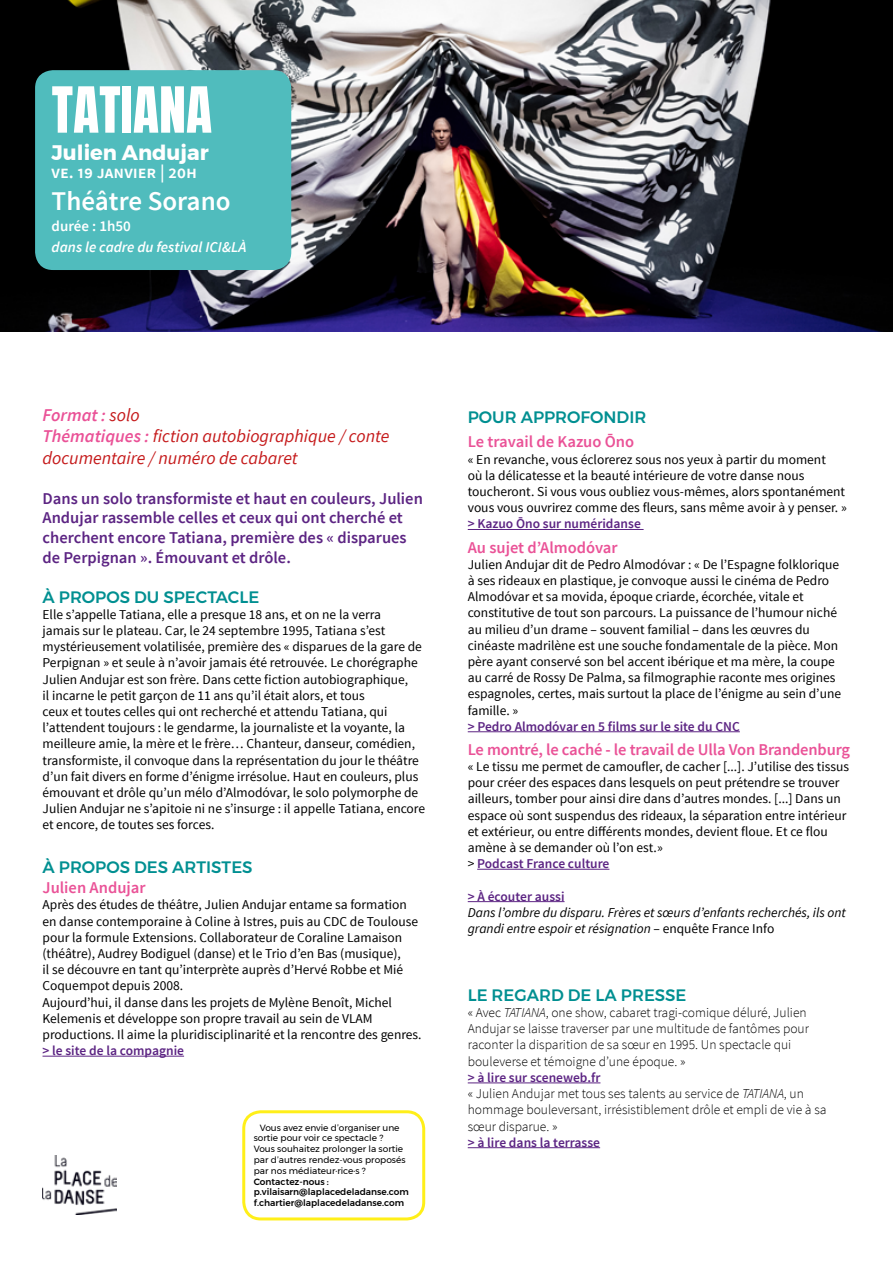
<style>
.page{position:relative;width:893px;height:1263px;background:#fff}
.page>*{position:absolute;margin:0;border:0;box-sizing:border-box;transform-origin:0 0}
.t1{font:54px "Anton";color:#fff}
.t2{font:600 27px "Source Sans Pro";color:#fff}
.t3{font:700 21px "Montserrat";color:#fff}
.t4{font:italic 18px/21.6px "Source Sans Pro";color:#c51a1b}
.t5{font:600 18px "Source Sans Pro";color:#fff}
.t6{font:600 16.5px/19.8px "Source Sans Pro";color:#5c2483}
.t7{font:600 16.5px "Source Sans Pro";letter-spacing:-.01em;color:#ea5297}
.t8{font:500 16.5px "Montserrat";color:#008f91}
.t9{font:italic 600 15px "Source Sans Pro";color:#fff}
.t10{font:600 15px "Source Sans Pro";color:#fff}
.t11{font:13.5px/16.2px "Source Sans Pro";color:#000}
.t12{font:300 13.5px/16.2px "Source Sans Pro";color:#000}
.t13{font:600 13.5px "Source Sans Pro";color:#5c2483}
.t14{font:italic 13.5px/16.2px "Source Sans Pro";color:#000}
.t15{font:9px/10.8px "Montserrat";color:#000}
.t16{font:500 9px/10.8px "Montserrat";color:#000}
.s1{font-weight:600;color:#ea5297}
.s2{font-weight:600;color:#5c2483}
.s3{font-style:normal}
.s4{font-style:italic}
</style>
<div class="page">
<img style="left:0;top:0;width:893px;height:331px">
<img style="left:43px;top:1155px;width:74px;height:60px">
<hr style="left:43px;top:1056px;width:141px;height:1px;background:#5c2483">
<div style="left:35px;top:70px;width:256px;height:200px;background:#50bcbd;border-radius:18px"></div>
<hr style="left:468px;top:529px;width:176px;height:1px;background:#5c2483">
<hr style="left:468px;top:731px;width:272px;height:1px;background:#5c2483">
<hr style="left:477px;top:869px;width:132px;height:1px;background:#5c2483">
<hr style="left:468px;top:901px;width:97px;height:1px;background:#5c2483">
<div style="left:242px;top:1110px;width:183px;height:110px;border:3px solid #ffef19;border-radius:17px"></div>
<hr style="left:468px;top:1082px;width:132px;height:1px;background:#5c2483">
<hr style="left:468px;top:1147px;width:132px;height:1px;background:#5c2483">
<h1 class="t1" style="left:52px;top:82px;width:162px">TATIANA</h1>
<h3 class="t3" style="left:52px;top:135px;width:159px">Julien Andujar</h3>
<h3 class="t5" style="left:52px;top:160px;width:147px">ve. 19 janvier | 20h</h3>
<h2 class="t2" style="left:52px;top:184px;width:181px">Théâtre Sorano</h2>
<p class="t10" style="left:52px;top:217px;width:81px">durée : 1h50</p>
<p class="t9" style="left:52px;top:238px;width:196px">dans le cadre du festival ICI&amp;LÀ</p>
<h3 class="t4" style="left:43px;top:404px;width:349px"><span class="s1">Format :</span> solo<br><span class="s1">Thématiques :</span> fiction autobiographique / conte documentaire / numéro de cabaret</h3>
<p class="t6" style="left:43px;top:489px;width:382px">Dans un solo transformiste et haut en couleurs, Julien Andujar rassemble celles et ceux qui ont cherché et cherchent encore Tatiana, première des « disparues de Perpignan ». Émouvant et drôle.</p>
<p class="t8" style="left:43px;top:584px;width:218px">À PROPOS DU SPECTACLE</p>
<p class="t11" style="left:43px;top:606px;width:384px">Elle s’appelle Tatiana, elle a presque 18 ans, et on ne la verra<br>jamais sur le plateau. Car, le 24 septembre 1995, Tatiana s’est mystérieusement volatilisée, première des « disparues de la gare de Perpignan » et seule à n’avoir jamais été retrouvée. Le chorégraphe Julien Andujar est son frère. Dans cette fiction autobiographique,<br>il incarne le petit garçon de 11 ans qu’il était alors, et tous<br>ceux et toutes celles qui ont recherché et attendu Tatiana, qui l’attendent toujours : le gendarme, la journaliste et la voyante, la meilleure amie, la mère et le frère… Chanteur, danseur, comédien, transformiste, il convoque dans la représentation du jour le théâtre d’un fait divers en forme d’énigme irrésolue. Haut en couleurs, plus émouvant et drôle qu’un mélo d’Almodóvar, le solo polymorphe de Julien Andujar ne s’apitoie ni ne s’insurge : il appelle Tatiana, encore et encore, de toutes ses forces.</p>
<p class="t8" style="left:43px;top:854px;width:212px">À PROPOS DES ARTISTES</p>
<p class="t7" style="left:43px;top:877px;width:105px">Julien Andujar</p>
<p class="t11" style="left:43px;top:897px;width:381px">Après des études de théâtre, Julien Andujar entame sa formation en danse contemporaine à Coline à Istres, puis au CDC de Toulouse pour la formule Extensions. Collaborateur de Coraline Lamaison (théâtre), Audrey Bodiguel (danse) et le Trio d’en Bas (musique),<br>il se découvre en tant qu’interprète auprès d’Hervé Robbe et Mié Coquempot depuis 2008.<br>Aujourd’hui, il danse dans les projets de Mylène Benoît, Michel Kelemenis et développe son propre travail au sein de VLAM productions. Il aime la pluridisciplinarité et la rencontre des genres.</p>
<p class="t13" style="left:43px;top:1042px;width:143px">&gt; le site de la compagnie</p>
<p class="t15" style="left:254px;top:1122px;width:153px;text-indent:6px">Vous avez envie d’organiser une sortie pour voir ce spectacle ?<br>Vous souhaitez prolonger la sortie par d’autres rendez-vous proposés par nos médiateur·rice·s ?</p>
<p class="t16" style="left:254px;top:1176px;width:157px">Contactez-nous : p.vilaisarn@laplacedeladanse.com f.chartier@laplacedeladanse.com</p>
<p class="t8" style="left:468px;top:405px;width:180px">POUR APPROFONDIR</p>
<p class="t7" style="left:468px;top:432px;width:168px">Le travail de Kazuo Ōno</p>
<p class="t11" style="left:468px;top:451px;width:381px">« En revanche, vous éclorerez sous nos yeux à partir du moment<br>où la délicatesse et la beauté intérieure de votre danse nous toucheront. Si vous vous oubliez vous-mêmes, alors spontanément vous vous ouvrirez comme des fleurs, sans même avoir à y penser. »</p>
<p class="t13" style="left:468px;top:515px;width:175px">&gt; Kazuo Ōno sur numéridanse</p>
<p class="t7" style="left:468px;top:537px;width:151px">Au sujet d’Almodóvar</p>
<p class="t11" style="left:468px;top:556px;width:375px">Julien Andujar dit de Pedro Almodóvar : « De l’Espagne folklorique à ses rideaux en plastique, je convoque aussi le cinéma de Pedro Almodóvar et sa movida, époque criarde, écorchée, vitale et constitutive de tout son parcours. La puissance de l’humour niché au milieu d’un drame – souvent familial – dans les œuvres du cinéaste madrilène est une souche fondamentale de la pièce. Mon père ayant conservé son bel accent ibérique et ma mère, la coupe au carré de Rossy De Palma, sa filmographie raconte mes origines espagnoles, certes, mais surtout la place de l’énigme au sein d’une famille. »</p>
<p class="t13" style="left:468px;top:718px;width:274px">&gt; Pedro Almodóvar en 5 films sur le site du CNC</p>
<p class="t7" style="left:468px;top:739px;width:384px">Le montré, le caché - le travail de Ulla Von Brandenburg</p>
<p class="t11" style="left:468px;top:759px;width:383px">« Le tissu me permet de camoufler, de cacher [...]. J’utilise des tissus pour créer des espaces dans lesquels on peut prétendre se trouver ailleurs, tomber pour ainsi dire dans d’autres mondes. [...] Dans un espace où sont suspendus des rideaux, la séparation entre intérieur et extérieur, ou entre différents mondes, devient floue. Et ce flou amène à se demander où l’on est.»<br>&gt; <span class="s2">Podcast France culture</span></p>
<p class="t13" style="left:468px;top:888px;width:98px">&gt; À écouter aussi</p>
<p class="t14" style="left:468px;top:904px;width:380px">Dans l’ombre du disparu. Frères et sœurs d’enfants recherchés, ils ont grandi entre espoir et résignation <span class="s3">– enquête France Info</span></p>
<p class="t8" style="left:468px;top:982px;width:220px">LE REGARD DE LA PRESSE</p>
<p class="t12" style="left:468px;top:1004px;width:343px">« Avec <span class="s4">TATIANA</span>, one show, cabaret tragi-comique déluré, Julien Andujar se laisse traverser par une multitude de fantômes pour raconter la disparition de sa sœur en 1995. Un spectacle qui bouleverse et témoigne d’une époque. »</p>
<p class="t12" style="left:468px;top:1069px;width:360px"><span class="s2">&gt; à lire sur sceneweb.fr<br></span>« Julien Andujar met tous ses talents au service de <span class="s4">TATIANA</span>, un hommage bouleversant, irrésistiblement drôle et empli de vie à sa sœur disparue. »</p>
<p class="t13" style="left:468px;top:1134px;width:134px">&gt; à lire dans la terrasse</p>
</div>
